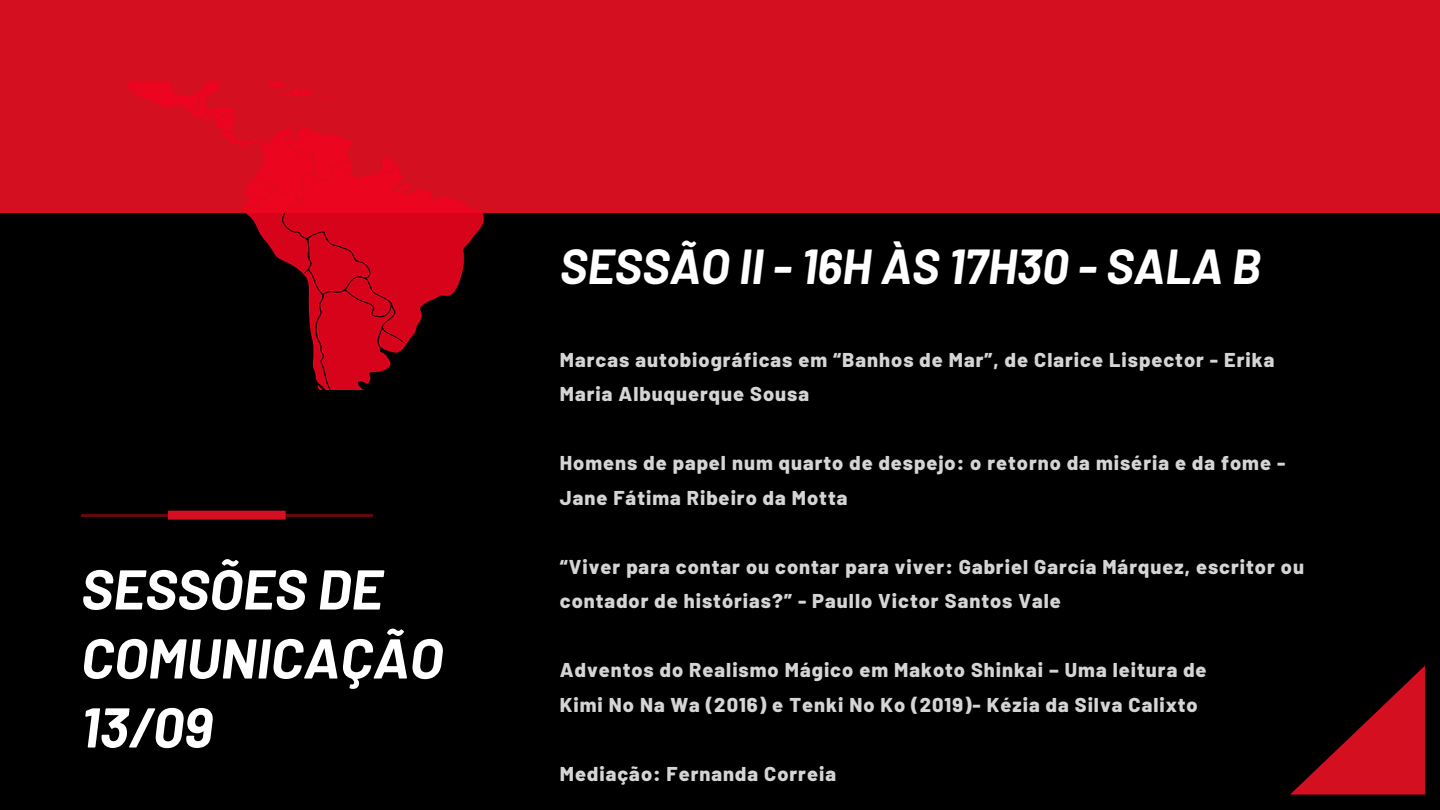
<style>
.page{position:relative;width:1440px;height:810px;background:#000}
.page>*{position:absolute;margin:0;border:0;box-sizing:border-box;transform-origin:0 0}
.t1{font:italic 700 56px/69px "Barlow";color:#fff}
.t2{font:italic 700 48px "Barlow";color:#fff}
.t3{font:800 20px/34.5px "Barlow";letter-spacing:.05em;color:#fff}
</style>
<div class="page">
<div style="left:0;top:0;width:1440px;height:212px;background:#d30f20"></div>
<hr style="left:81px;top:514px;width:292px;height:3px;background:#d30f20">
<div style="left:168px;top:511px;width:118px;height:9px;background:#d30f20"></div>
<svg style="left:1290px;top:666px;width:135px;height:129px"></svg>
<img style="left:80px;top:82px;width:412px;height:308px">
<h1 class="t1" style="left:81px;top:553px;width:364px">SESSÕES DE<br>COMUNICAÇÃO<br>13/09</h1>
<h2 class="t2" style="left:560px;top:236px;width:703px">SESSÃO II - 16H ÀS 17H30 - SALA B</h2>
<p class="t3" style="left:560px;top:342px;width:716px">Marcas autobiográficas em “Banhos de Mar”, de Clarice Lispector - Erika<br>Maria Albuquerque Sousa</p>
<p class="t3" style="left:560px;top:445px;width:727px">Homens de papel num quarto de despejo: o retorno da miséria e da fome -<br>Jane Fátima Ribeiro da Motta</p>
<p class="t3" style="left:560px;top:549px;width:746px">“Viver para contar ou contar para viver: Gabriel García Márquez, escritor ou contador de histórias?” - Paullo Victor Santos Vale</p>
<p class="t3" style="left:560px;top:652px;width:648px">Adventos do Realismo Mágico em Makoto Shinkai – Uma leitura de<br>Kimi No Na Wa (2016) e Tenki No Ko (2019)- Kézia da Silva Calixto</p>
<p class="t3" style="left:560px;top:756px;width:278px">Mediação: Fernanda Correia</p>
</div>
